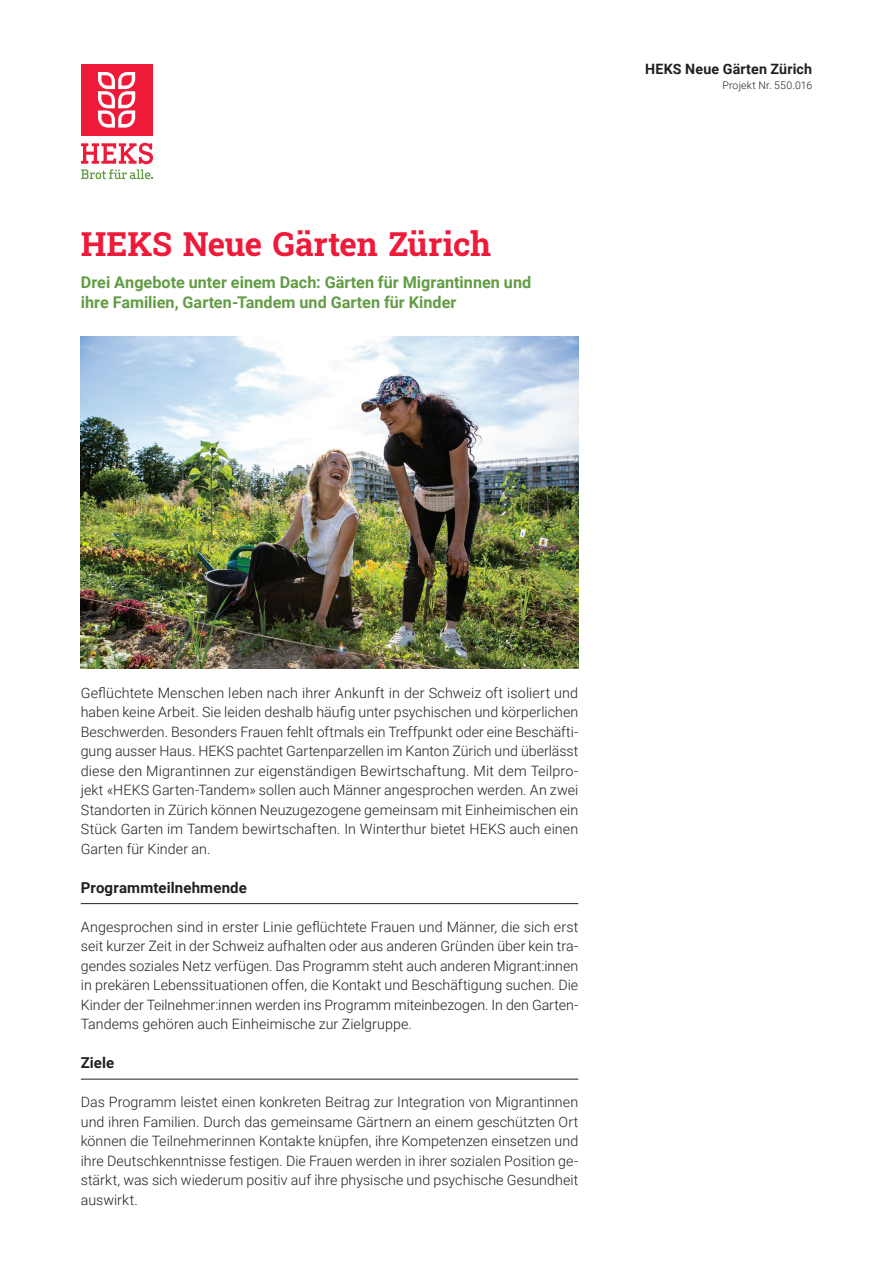
<style>
.page{position:relative;width:893px;height:1263px;background:#fff}
.page>*{position:absolute;margin:0;border:0;box-sizing:border-box;transform-origin:0 0}
.t1{font:700 33px "Roboto Slab";letter-spacing:-.005em;color:#ed1a3a}
.t2{font:700 16.2px/19.5px "Roboto";color:#629c44}
.t3{font:700 15px "Roboto";letter-spacing:.01em;color:#231f20}
.t4{font:300 14.25px/19.5px "Roboto";letter-spacing:.005em;color:#231f20;text-align:justify}
.t5{font:700 14.25px "Roboto";letter-spacing:.015em;color:#231f20}
.t6{font:300 10.5px "Roboto";letter-spacing:.015em;color:#231f20}
</style>
<div class="page">
<hr style="left:81px;top:903px;width:497px;height:1px;background:#231f20">
<hr style="left:81px;top:1079px;width:497px;height:1px;background:#231f20">
<img style="left:81px;top:337px;width:497px;height:331px">
<svg style="left:81px;top:143px;width:72px;height:36px"></svg>
<div style="left:81px;top:64px;width:71px;height:71px;background:#ed1a3a"></div>
<svg style="left:98px;top:72px;width:37px;height:56px"></svg>
<h1 class="t1" style="left:81px;top:221px;width:412px">HEKS Neue Gärten Zürich</h1>
<p class="t2" style="left:81px;top:272px;width:452px">Drei Angebote unter einem Dach: Gärten für Migrantinnen und ihre Familien, Garten-Tandem und Garten für Kinder</p>
<p class="t5" style="left:645px;top:59px;width:169px">HEKS Neue Gärten Zürich</p>
<p class="t6" style="left:722px;top:78px;width:91px">Projekt Nr. 550.016</p>
<p class="t4" style="left:81px;top:682px;width:499px">Geflüchtete Menschen leben nach ihrer Ankunft in der Schweiz oft isoliert und haben keine Arbeit. Sie leiden deshalb häufig unter psychischen und körperlichen Beschwerden. Besonders Frauen fehlt oftmals ein Treffpunkt oder eine Beschäfti&shy;gung ausser Haus. HEKS pachtet Gartenparzellen im Kanton Zürich und überlässt diese den Migrantinnen zur eigenständigen Bewirtschaftung. Mit dem Teilpro&shy;jekt «HEKS Garten-Tandem» sollen auch Männer angesprochen werden. An zwei Standorten in Zürich können Neuzugezogene gemeinsam mit Einheimischen ein Stück Garten im Tandem bewirtschaften. In Winterthur bietet HEKS auch einen Garten für Kinder an.</p>
<p class="t3" style="left:81px;top:877px;width:168px">Programmteilnehmende</p>
<p class="t4" style="left:81px;top:916px;width:499px">Angesprochen sind in erster Linie geflüchtete Frauen und Männer, die sich erst seit kurzer Zeit in der Schweiz aufhalten oder aus anderen Gründen über kein tra&shy;gendes soziales Netz verfügen. Das Programm steht auch anderen Migrant:innen in prekären Lebenssituationen offen, die Kontakt und Beschäftigung suchen. Die Kinder der Teilnehmer:innen werden ins Programm miteinbezogen. In den Garten-Tandems gehören auch Einheimische zur Zielgruppe.</p>
<p class="t3" style="left:81px;top:1052px;width:35px">Ziele</p>
<p class="t4" style="left:81px;top:1092px;width:499px">Das Programm leistet einen konkreten Beitrag zur Integration von Migrantinnen und ihren Familien. Durch das gemeinsame Gärtnern an einem geschützten Ort können die Teilnehmerinnen Kontakte knüpfen, ihre Kompetenzen einsetzen und ihre Deutschkenntnisse festigen. Die Frauen werden in ihrer sozialen Position ge&shy;stärkt, was sich wiederum positiv auf ihre physische und psychische Gesundheit auswirkt.</p>
</div>
